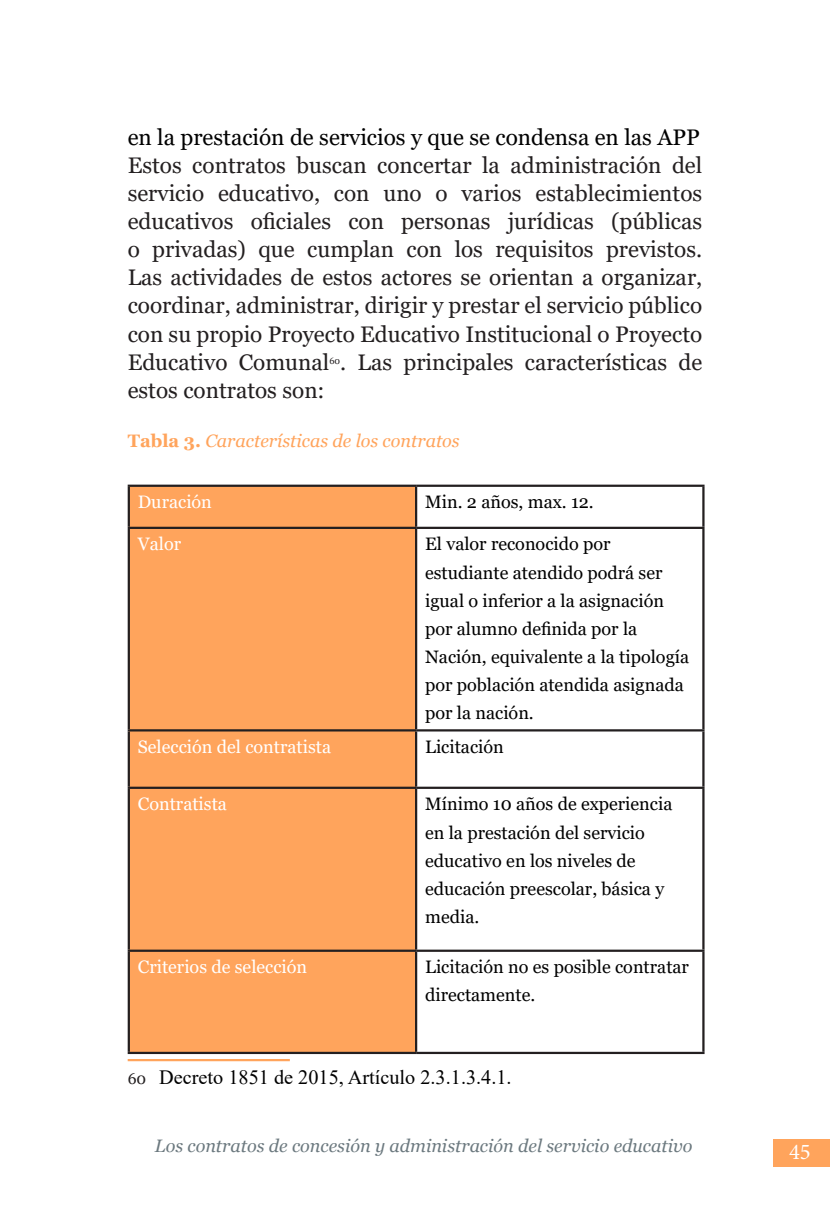
<style>
.page{position:relative;width:830px;height:1212px;background:#fff}
.page>*{position:absolute;margin:0;border:0;box-sizing:border-box;transform-origin:0 0}
.TEXTO{font:22.5px/28.1px "Georgia";color:#231f20;text-align:justify}
.TEXTO-2{font:22.5px "Georgia";color:#000}
.t1{font:22.5px "Minion Pro";color:#fff}
.NOTA_PIE_DE_PAGINA{font:20.25px "Times New Roman";color:#000}
.TEXTO-3{font:18px/28.1px "Georgia";color:#000}
.TEXTO-4{font:18px "Georgia";color:#fff}
.t2{font:italic 18px "Georgia";color:#6c797f}
.TABLAS{font:italic 18px "Georgia";color:#ffa45c}
.TEXTO-5{font:9.22px "Georgia";color:#231f20}
.s1{font-weight:700;font-style:normal}
.s2{font-family:"Georgia";font-size:15.75px;color:#231f20}
</style>
<div class="page">
<div style="left:772px;top:1139px;width:57px;height:28px;background:#ffa45c"></div>
<div style="left:130px;top:487px;width:285px;height:565px;background:#ffa45c"></div>
<hr style="left:128px;top:485px;width:288px;height:2px;background:#231f20">
<hr style="left:128px;top:487px;width:2px;height:40px;background:#231f20">
<hr style="left:416px;top:485px;width:288px;height:2px;background:#231f20">
<hr style="left:415px;top:487px;width:2px;height:40px;background:#231f20">
<hr style="left:702px;top:487px;width:2px;height:40px;background:#231f20">
<hr style="left:128px;top:527px;width:288px;height:2px;background:#231f20">
<hr style="left:128px;top:529px;width:2px;height:200px;background:#231f20">
<hr style="left:416px;top:527px;width:288px;height:2px;background:#231f20">
<hr style="left:415px;top:529px;width:2px;height:200px;background:#231f20">
<hr style="left:702px;top:529px;width:2px;height:200px;background:#231f20">
<hr style="left:128px;top:729px;width:288px;height:2px;background:#231f20">
<hr style="left:128px;top:731px;width:2px;height:56px;background:#231f20">
<hr style="left:416px;top:729px;width:288px;height:2px;background:#231f20">
<hr style="left:415px;top:731px;width:2px;height:56px;background:#231f20">
<hr style="left:702px;top:731px;width:2px;height:56px;background:#231f20">
<hr style="left:128px;top:787px;width:288px;height:2px;background:#231f20">
<hr style="left:128px;top:789px;width:2px;height:160px;background:#231f20">
<hr style="left:416px;top:787px;width:288px;height:2px;background:#231f20">
<hr style="left:415px;top:789px;width:2px;height:160px;background:#231f20">
<hr style="left:702px;top:789px;width:2px;height:160px;background:#231f20">
<hr style="left:128px;top:949px;width:288px;height:3px;background:#231f20">
<hr style="left:128px;top:952px;width:2px;height:100px;background:#231f20">
<hr style="left:416px;top:949px;width:288px;height:3px;background:#231f20">
<hr style="left:415px;top:952px;width:2px;height:100px;background:#231f20">
<hr style="left:702px;top:952px;width:2px;height:100px;background:#231f20">
<hr style="left:128px;top:1052px;width:288px;height:2px;background:#231f20">
<hr style="left:416px;top:1052px;width:288px;height:2px;background:#231f20">
<hr style="left:128px;top:1059px;width:162px;height:2px;background:#ffa45c">
<p class="TEXTO-2" style="left:128px;top:123px;width:573px">en la prestación de servicios y que se condensa en las APP</p>
<p class="TEXTO" style="left:128px;top:151px;width:576px">Estos contratos buscan concertar la administración del servicio educativo, con uno o varios establecimientos educativos oficiales con personas jurídicas (públicas o privadas) que cumplan con los requisitos previstos.<br>Las actividades de estos actores se orientan a organizar, coordinar, administrar, dirigir y prestar el servicio público con su propio Proyecto Educativo Institucional o Proyecto Educativo Comunal</p>
<p class="TEXTO-5" style="left:329px;top:356px;width:12px">60</p>
<p class="TEXTO" style="left:340px;top:348px;width:363px">. Las principales características de</p>
<p class="TEXTO" style="left:128px;top:376px;width:198px">estos contratos son:</p>
<p class="TABLAS" style="left:128px;top:430px;width:333px"><span class="s1">Tabla 3.</span> Características de los contratos</p>
<p class="TEXTO-4" style="left:138px;top:491px;width:76px">Duración</p>
<p class="TEXTO-3" style="left:425px;top:488px;width:170px">Min. 2 años, max. 12.</p>
<p class="TEXTO-4" style="left:138px;top:533px;width:45px">Valor</p>
<p class="TEXTO-3" style="left:425px;top:531px;width:265px">El valor reconocido por estudiante atendido podrá ser igual o inferior a la asignación por alumno definida por la<br>Nación, equivalente a la tipología por población atendida asignada por la nación.</p>
<p class="TEXTO-4" style="left:138px;top:736px;width:195px">Selección del contratista</p>
<p class="TEXTO-3" style="left:425px;top:733px;width:80px">Licitación</p>
<p class="TEXTO-4" style="left:138px;top:793px;width:91px">Contratista</p>
<p class="TEXTO-3" style="left:425px;top:790px;width:249px">Mínimo 10 años de experiencia en la prestación del servicio educativo en los niveles de educación preescolar, básica y media.</p>
<p class="TEXTO-4" style="left:138px;top:956px;width:171px">Criterios de selección</p>
<p class="TEXTO-3" style="left:425px;top:953px;width:265px">Licitación no es posible contratar directamente.</p>
<p class="NOTA_PIE_DE_PAGINA" style="left:128px;top:1063px;width:385px"><span class="s2">60</span> Decreto 1851 de 2015, Artículo 2.3.1.3.4.1.</p>
<p class="t2" style="left:155px;top:1135px;width:539px">Los contratos de concesión y administración del servicio educativo</p>
<p class="t1" style="left:788px;top:1136px;width:23px">45</p>
</div>
